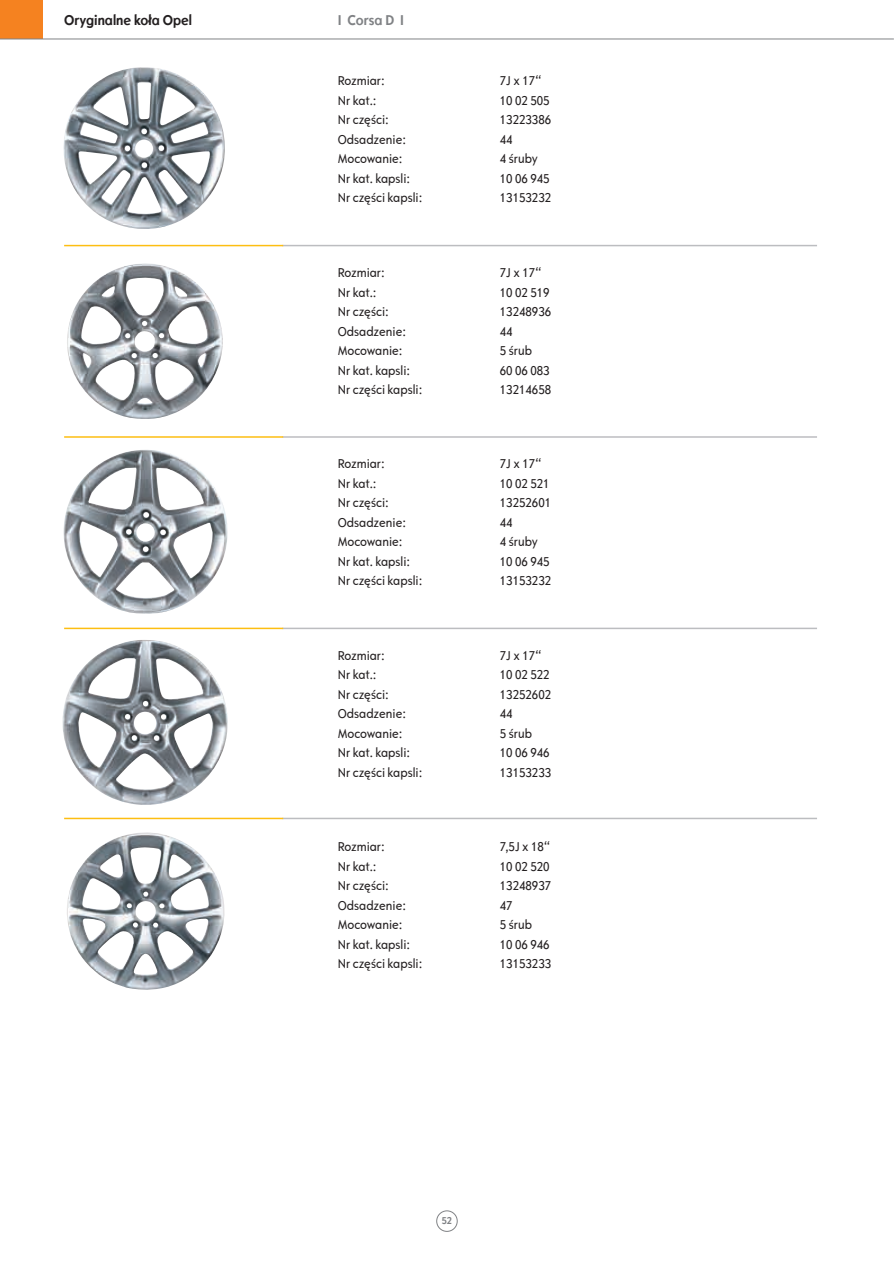
<style>
.page{position:relative;width:894px;height:1264px;background:#fff}
.page>*{position:absolute;margin:0;border:0;box-sizing:border-box;transform-origin:0 0}
.t1{font:700 15px "Opel Sans Condensed";color:#231f20}
.t2{font:700 15px "Opel Sans Condensed";color:#808285}
.t3{font:condensed 13.5px "Opel Sans";color:#231f20}
.t4{font:700 10.5px "Opel Sans Condensed";color:#808285}
</style>
<div class="page">
<div style="left:436px;top:1210px;width:21px;height:21px;border:1px solid #808285;border-radius:50%"></div>
<img style="left:63px;top:67px;width:162px;height:162px">
<img style="left:67px;top:263px;width:156px;height:156px">
<img style="left:63px;top:450px;width:165px;height:164px">
<img style="left:62px;top:640px;width:166px;height:165px">
<hr style="left:282px;top:817px;width:535px;height:2px;background:#bcbdc0">
<hr style="left:64px;top:817px;width:219px;height:2px;background:#fdbe12">
<img style="left:67px;top:832px;width:158px;height:158px">
<hr style="left:282px;top:245px;width:535px;height:1px;background:#bcbdc0">
<hr style="left:64px;top:245px;width:219px;height:1px;background:#fdbe12">
<hr style="left:282px;top:436px;width:535px;height:2px;background:#bcbdc0">
<hr style="left:64px;top:436px;width:219px;height:2px;background:#fdbe12">
<hr style="left:282px;top:627px;width:535px;height:2px;background:#bcbdc0">
<hr style="left:64px;top:627px;width:219px;height:2px;background:#fdbe12">
<div style="left:0;top:0;width:43px;height:39px;background:#f58220"></div>
<hr style="left:0;top:39px;width:893px;height:1px;background:#808285">
<p class="t1" style="left:64px;top:11px;width:129px">Oryginalne koła Opel</p>
<p class="t2" style="left:338px;top:11px;width:68px">I Corsa D I</p>
<p class="t3" style="left:338px;top:73px;width:49px">Rozmiar:</p>
<p class="t3" style="left:500px;top:73px;width:43px">7J x 17“</p>
<p class="t3" style="left:338px;top:93px;width:40px">Nr kat.:</p>
<p class="t3" style="left:500px;top:93px;width:51px">10 02 505</p>
<p class="t3" style="left:338px;top:112px;width:53px">Nr części:</p>
<p class="t3" style="left:500px;top:112px;width:53px">13223386</p>
<p class="t3" style="left:338px;top:132px;width:70px">Odsadzenie:</p>
<p class="t3" style="left:500px;top:132px;width:14px">44</p>
<p class="t3" style="left:338px;top:151px;width:66px">Mocowanie:</p>
<p class="t3" style="left:500px;top:151px;width:39px">4 śruby</p>
<p class="t3" style="left:338px;top:171px;width:74px">Nr kat. kapsli:</p>
<p class="t3" style="left:500px;top:171px;width:51px">10 06 945</p>
<p class="t3" style="left:338px;top:190px;width:86px">Nr części kapsli:</p>
<p class="t3" style="left:500px;top:190px;width:53px">13153232</p>
<p class="t3" style="left:338px;top:265px;width:49px">Rozmiar:</p>
<p class="t3" style="left:500px;top:265px;width:43px">7J x 17“</p>
<p class="t3" style="left:338px;top:285px;width:40px">Nr kat.:</p>
<p class="t3" style="left:500px;top:285px;width:51px">10 02 519</p>
<p class="t3" style="left:338px;top:304px;width:53px">Nr części:</p>
<p class="t3" style="left:500px;top:304px;width:53px">13248936</p>
<p class="t3" style="left:338px;top:323px;width:70px">Odsadzenie:</p>
<p class="t3" style="left:500px;top:323px;width:14px">44</p>
<p class="t3" style="left:338px;top:343px;width:66px">Mocowanie:</p>
<p class="t3" style="left:500px;top:343px;width:34px">5 śrub</p>
<p class="t3" style="left:338px;top:362px;width:74px">Nr kat. kapsli:</p>
<p class="t3" style="left:500px;top:362px;width:51px">60 06 083</p>
<p class="t3" style="left:338px;top:382px;width:86px">Nr części kapsli:</p>
<p class="t3" style="left:500px;top:382px;width:53px">13214658</p>
<p class="t3" style="left:338px;top:456px;width:49px">Rozmiar:</p>
<p class="t3" style="left:500px;top:456px;width:43px">7J x 17“</p>
<p class="t3" style="left:338px;top:475px;width:40px">Nr kat.:</p>
<p class="t3" style="left:500px;top:475px;width:51px">10 02 521</p>
<p class="t3" style="left:338px;top:495px;width:53px">Nr części:</p>
<p class="t3" style="left:500px;top:495px;width:53px">13252601</p>
<p class="t3" style="left:338px;top:514px;width:70px">Odsadzenie:</p>
<p class="t3" style="left:500px;top:514px;width:14px">44</p>
<p class="t3" style="left:338px;top:534px;width:66px">Mocowanie:</p>
<p class="t3" style="left:500px;top:534px;width:39px">4 śruby</p>
<p class="t3" style="left:338px;top:553px;width:74px">Nr kat. kapsli:</p>
<p class="t3" style="left:500px;top:553px;width:51px">10 06 945</p>
<p class="t3" style="left:338px;top:573px;width:86px">Nr części kapsli:</p>
<p class="t3" style="left:500px;top:573px;width:53px">13153232</p>
<p class="t3" style="left:338px;top:647px;width:49px">Rozmiar:</p>
<p class="t3" style="left:500px;top:647px;width:43px">7J x 17“</p>
<p class="t3" style="left:338px;top:667px;width:40px">Nr kat.:</p>
<p class="t3" style="left:500px;top:667px;width:51px">10 02 522</p>
<p class="t3" style="left:338px;top:686px;width:53px">Nr części:</p>
<p class="t3" style="left:500px;top:686px;width:53px">13252602</p>
<p class="t3" style="left:338px;top:706px;width:70px">Odsadzenie:</p>
<p class="t3" style="left:500px;top:706px;width:14px">44</p>
<p class="t3" style="left:338px;top:725px;width:66px">Mocowanie:</p>
<p class="t3" style="left:500px;top:725px;width:34px">5 śrub</p>
<p class="t3" style="left:338px;top:745px;width:74px">Nr kat. kapsli:</p>
<p class="t3" style="left:500px;top:745px;width:51px">10 06 946</p>
<p class="t3" style="left:338px;top:764px;width:86px">Nr części kapsli:</p>
<p class="t3" style="left:500px;top:764px;width:53px">13153233</p>
<p class="t3" style="left:338px;top:838px;width:49px">Rozmiar:</p>
<p class="t3" style="left:500px;top:838px;width:52px">7,5J x 18“</p>
<p class="t3" style="left:338px;top:858px;width:40px">Nr kat.:</p>
<p class="t3" style="left:500px;top:858px;width:51px">10 02 520</p>
<p class="t3" style="left:338px;top:877px;width:53px">Nr części:</p>
<p class="t3" style="left:500px;top:877px;width:53px">13248937</p>
<p class="t3" style="left:338px;top:897px;width:70px">Odsadzenie:</p>
<p class="t3" style="left:500px;top:897px;width:14px">47</p>
<p class="t3" style="left:338px;top:916px;width:66px">Mocowanie:</p>
<p class="t3" style="left:500px;top:916px;width:34px">5 śrub</p>
<p class="t3" style="left:338px;top:936px;width:74px">Nr kat. kapsli:</p>
<p class="t3" style="left:500px;top:936px;width:51px">10 06 946</p>
<p class="t3" style="left:338px;top:955px;width:86px">Nr części kapsli:</p>
<p class="t3" style="left:500px;top:955px;width:53px">13153233</p>
<p class="t4" style="left:442px;top:1214px;width:12px">52</p>
</div>
